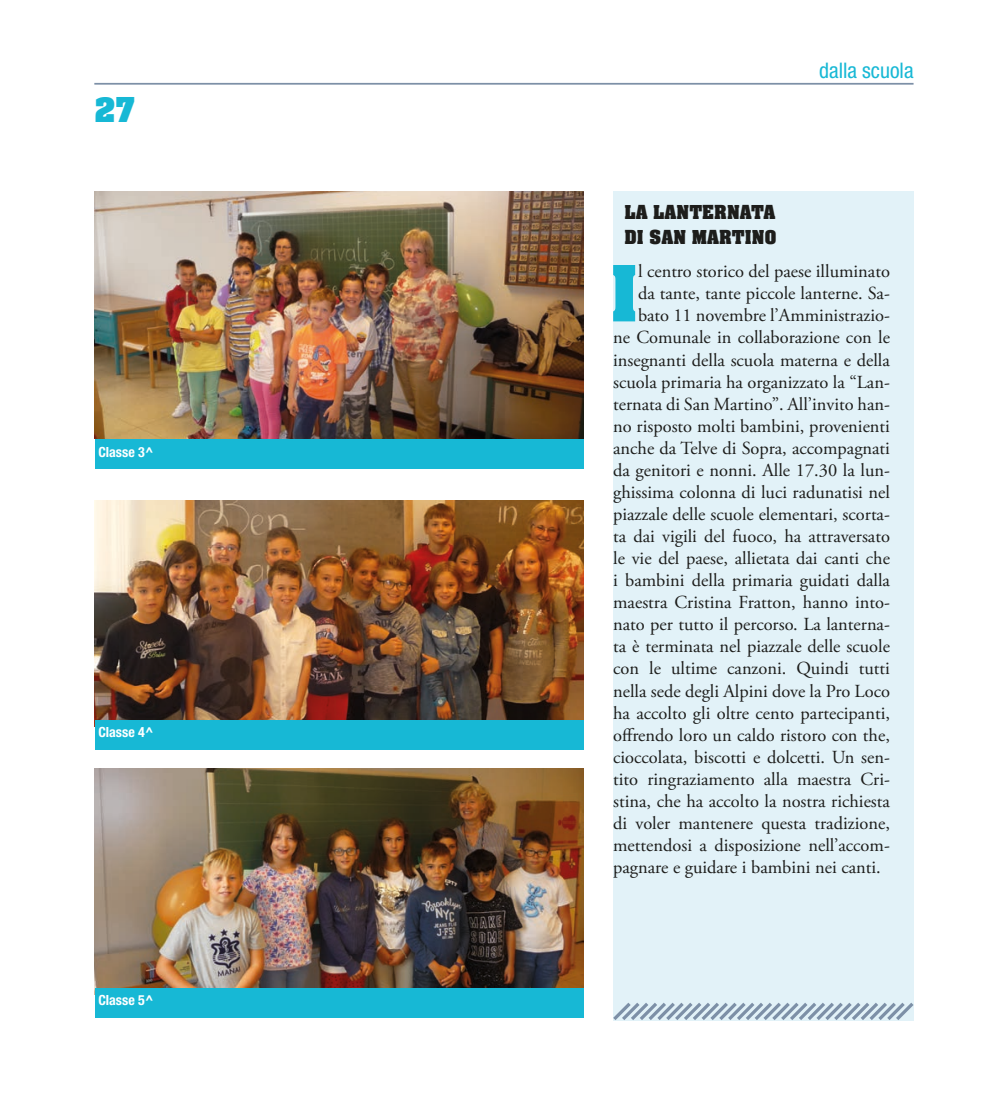
<style>
.page{position:relative;width:993px;height:1117px;background:#fff}
.page>*{position:absolute;margin:0;border:0;box-sizing:border-box;transform-origin:0 0}
.TESTO_BASE{font:84.52px "Aachen Bold Plain";color:#17b8d5}
.t1{font:37.27px "Aachen Bold Plain";color:#17b8d5}
.t2{font:condensed 21.53px "Helvetica Neue LT Std";color:#17b8d5}
.IN_BREVE{font:21px "Aachen Bold Plain";color:#1d1d1b}
.TESTO_BASE-2{font:18.38px "Adobe Garamond Pro";color:#1d1d1b}
.t3{font:700 condensed 14px "Helvetica Neue LT Std";color:#fff}
</style>
<div class="page">
<hr style="left:94px;top:83px;width:819px;height:2px;background:#7d90a7">
<img style="left:94px;top:191px;width:489px;height:247px">
<img style="left:94px;top:500px;width:489px;height:225px">
<img style="left:94px;top:768px;width:489px;height:225px">
<div style="left:95px;top:439px;width:488px;height:30px;background:#17b8d5"></div>
<div style="left:95px;top:719px;width:488px;height:30px;background:#17b8d5"></div>
<div style="left:95px;top:987px;width:488px;height:30px;background:#17b8d5"></div>
<div style="left:613px;top:191px;width:300px;height:828px;background:#e2f2f8"></div>
<svg style="left:613px;top:998px;width:301px;height:23px"></svg>
<p class="t1" style="left:94px;top:89px;width:42px">27</p>
<p class="t3" style="left:98px;top:443px;width:57px">Classe 3^</p>
<p class="t3" style="left:98px;top:723px;width:57px">Classe 4^</p>
<p class="t3" style="left:98px;top:991px;width:57px">Classe 5^</p>
<p class="t2" style="left:819px;top:58px;width:96px">dalla scuola</p>
<p class="IN_BREVE" style="left:624px;top:200px;width:153px">LA LANTERNATA</p>
<p class="IN_BREVE" style="left:624px;top:225px;width:154px">DI SAN MARTINO</p>
<p class="TESTO_BASE" style="left:610px;top:246px;width:29px">I</p>
<p class="TESTO_BASE-2" style="left:637px;top:260px;width:253px">l centro storico del paese illuminato</p>
<p class="TESTO_BASE-2" style="left:637px;top:282px;width:253px">da tante, tante piccole lanterne. Sa-</p>
<p class="TESTO_BASE-2" style="left:637px;top:304px;width:253px">bato 11 novembre l’Amministrazio-</p>
<p class="TESTO_BASE-2" style="left:613px;top:326px;width:278px">ne Comunale in collaborazione con le</p>
<p class="TESTO_BASE-2" style="left:613px;top:348px;width:278px">insegnanti della scuola materna e della</p>
<p class="TESTO_BASE-2" style="left:613px;top:370px;width:278px">scuola primaria ha organizzato la “Lan-</p>
<p class="TESTO_BASE-2" style="left:613px;top:393px;width:278px">ternata di San Martino”. All’invito han-</p>
<p class="TESTO_BASE-2" style="left:613px;top:415px;width:278px">no risposto molti bambini, provenienti</p>
<p class="TESTO_BASE-2" style="left:613px;top:437px;width:278px">anche da Telve di Sopra, accompagnati</p>
<p class="TESTO_BASE-2" style="left:613px;top:459px;width:278px">da genitori e nonni. Alle 17.30 la lun-</p>
<p class="TESTO_BASE-2" style="left:613px;top:481px;width:278px">ghissima colonna di luci radunatisi nel</p>
<p class="TESTO_BASE-2" style="left:613px;top:503px;width:278px">piazzale delle scuole elementari, scorta-</p>
<p class="TESTO_BASE-2" style="left:613px;top:525px;width:278px">ta dai vigili del fuoco, ha attraversato</p>
<p class="TESTO_BASE-2" style="left:613px;top:547px;width:278px">le vie del paese, allietata dai canti che</p>
<p class="TESTO_BASE-2" style="left:613px;top:569px;width:278px">i bambini della primaria guidati dalla</p>
<p class="TESTO_BASE-2" style="left:613px;top:591px;width:278px">maestra Cristina Fratton, hanno into-</p>
<p class="TESTO_BASE-2" style="left:613px;top:613px;width:278px">nato per tutto il percorso. La lanterna-</p>
<p class="TESTO_BASE-2" style="left:613px;top:635px;width:278px">ta è terminata nel piazzale delle scuole</p>
<p class="TESTO_BASE-2" style="left:613px;top:657px;width:278px">con le ultime canzoni. Quindi tutti</p>
<p class="TESTO_BASE-2" style="left:613px;top:679px;width:278px">nella sede degli Alpini dove la Pro Loco</p>
<p class="TESTO_BASE-2" style="left:613px;top:701px;width:278px">ha accolto gli oltre cento partecipanti,</p>
<p class="TESTO_BASE-2" style="left:613px;top:723px;width:278px">offrendo loro un caldo ristoro con the,</p>
<p class="TESTO_BASE-2" style="left:613px;top:745px;width:278px">cioccolata, biscotti e dolcetti. Un sen-</p>
<p class="TESTO_BASE-2" style="left:613px;top:767px;width:278px">tito ringraziamento alla maestra Cri-</p>
<p class="TESTO_BASE-2" style="left:613px;top:789px;width:278px">stina, che ha accolto la nostra richiesta</p>
<p class="TESTO_BASE-2" style="left:613px;top:811px;width:278px">di voler mantenere questa tradizione,</p>
<p class="TESTO_BASE-2" style="left:613px;top:834px;width:278px">mettendosi a disposizione nell’accom-</p>
<p class="TESTO_BASE-2" style="left:613px;top:856px;width:269px">pagnare e guidare i bambini nei canti.</p>
</div>
